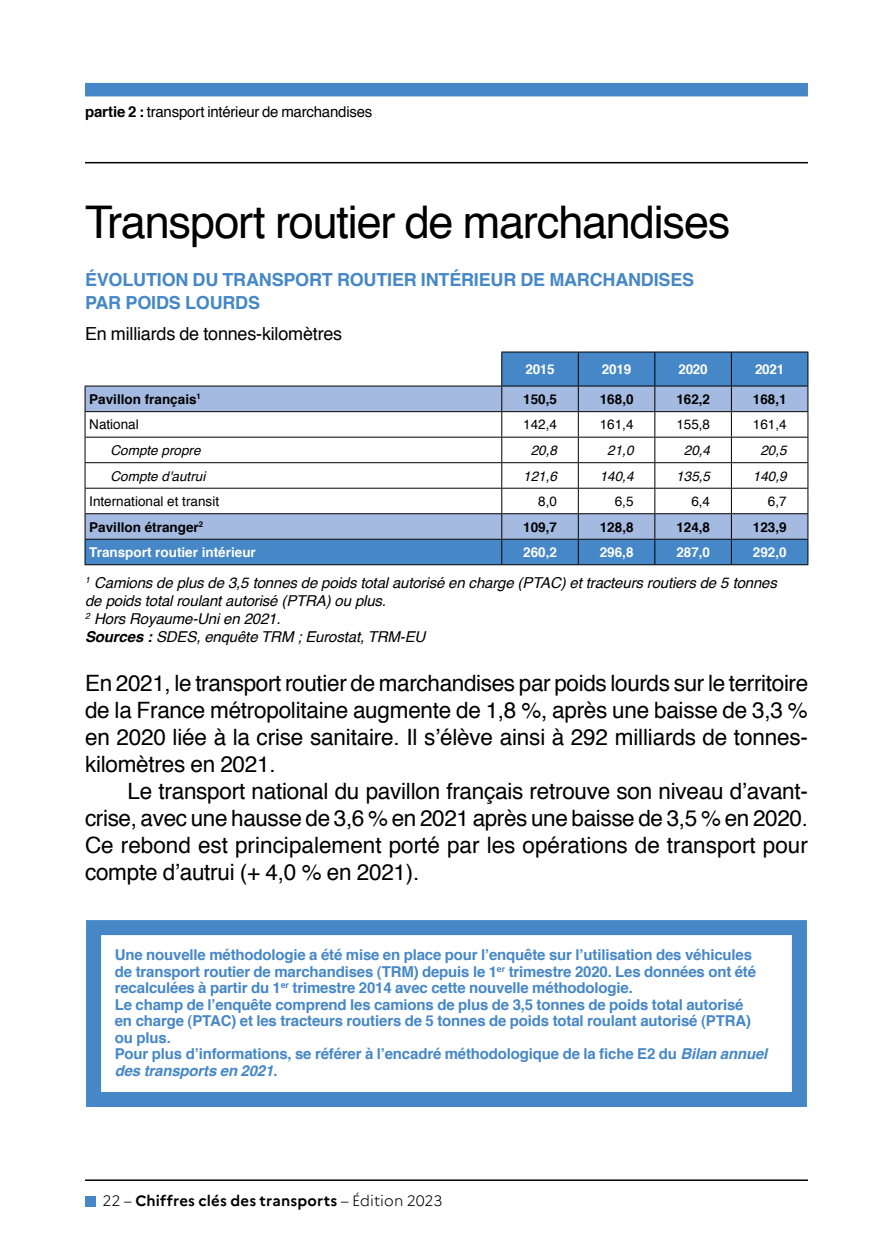
<style>
.page{position:relative;width:893px;height:1259px;background:#fff}
.page>*{position:absolute;margin:0;border:0;box-sizing:border-box;transform-origin:0 0}
.t1{font:45px "Helvetica";letter-spacing:-.025em;color:#000}
.t2{font:22.5px/27px "Helvetica";letter-spacing:-.005em;color:#000;text-align:justify}
.t3{font:700 18px/22.5px "Helvetica";letter-spacing:-.01em;color:#4587c7}
.t4{font:18px "Helvetica";letter-spacing:-.01em;color:#000}
.t5{font:700 15px/16.5px "Helvetica";letter-spacing:-.01em;color:#4587c7}
.t6{font:italic 15px/18px "Helvetica";letter-spacing:-.01em;color:#000}
.t7{font:15px "Helvetica";letter-spacing:-.015em;color:#000}
.t8{font:700 15px "Marianne";letter-spacing:.01em;color:#000}
.t9{font:700 13.5px "Helvetica";color:#000}
.t10{font:13.5px "Helvetica";color:#000}
.t11{font:italic 13.5px "Helvetica";color:#000}
.t12{font:700 13.5px "Helvetica";color:#fff}
.s1{font-weight:700}
.s2{font-style:italic}
.s3{font-weight:300}
</style>
<div class="page">
<div style="left:85px;top:83px;width:723px;height:13px;background:#4587c7"></div>
<hr style="left:85px;top:162px;width:723px;height:1px;background:#000">
<hr style="left:85px;top:1179px;width:723px;height:2px;background:#000">
<div style="left:85px;top:1195px;width:11px;height:11px;background:#4587c7"></div>
<div style="left:86px;top:920px;width:721px;height:187px;border:15px solid #4587c7"></div>
<svg style="left:86px;top:352px;width:721px;height:212px;fill:#4587c7"></svg>
<div style="left:86px;top:386px;width:721px;height:153px;background:#a4bae1"></div>
<svg style="left:86px;top:412px;width:721px;height:101px"></svg>
<hr style="left:85px;top:411px;width:417px;height:1px;background:#000">
<hr style="left:502px;top:411px;width:76px;height:1px;background:#000">
<hr style="left:578px;top:411px;width:77px;height:1px;background:#000">
<hr style="left:655px;top:411px;width:76px;height:1px;background:#000">
<hr style="left:731px;top:411px;width:77px;height:1px;background:#000">
<hr style="left:85px;top:437px;width:417px;height:1px;background:#000">
<hr style="left:502px;top:437px;width:76px;height:1px;background:#000">
<hr style="left:578px;top:437px;width:77px;height:1px;background:#000">
<hr style="left:655px;top:437px;width:76px;height:1px;background:#000">
<hr style="left:731px;top:437px;width:77px;height:1px;background:#000">
<hr style="left:85px;top:462px;width:417px;height:1px;background:#000">
<hr style="left:502px;top:462px;width:76px;height:1px;background:#000">
<hr style="left:578px;top:462px;width:77px;height:1px;background:#000">
<hr style="left:655px;top:462px;width:76px;height:1px;background:#000">
<hr style="left:731px;top:462px;width:77px;height:1px;background:#000">
<hr style="left:85px;top:488px;width:417px;height:1px;background:#000">
<hr style="left:502px;top:488px;width:76px;height:1px;background:#000">
<hr style="left:578px;top:488px;width:77px;height:1px;background:#000">
<hr style="left:655px;top:488px;width:76px;height:1px;background:#000">
<hr style="left:731px;top:488px;width:77px;height:1px;background:#000">
<hr style="left:85px;top:513px;width:417px;height:1px;background:#000">
<hr style="left:502px;top:513px;width:76px;height:1px;background:#000">
<hr style="left:578px;top:513px;width:77px;height:1px;background:#000">
<hr style="left:655px;top:513px;width:76px;height:1px;background:#000">
<hr style="left:731px;top:513px;width:77px;height:1px;background:#000">
<hr style="left:85px;top:539px;width:417px;height:1px;background:#000">
<svg style="left:85px;top:386px;width:1px;height:178px"></svg>
<hr style="left:502px;top:539px;width:76px;height:1px;background:#000">
<svg style="left:501px;top:386px;width:1px;height:178px"></svg>
<hr style="left:578px;top:539px;width:77px;height:1px;background:#000">
<svg style="left:578px;top:386px;width:1px;height:178px"></svg>
<hr style="left:655px;top:539px;width:76px;height:1px;background:#000">
<svg style="left:654px;top:386px;width:1px;height:178px"></svg>
<hr style="left:731px;top:539px;width:77px;height:1px;background:#000">
<svg style="left:731px;top:386px;width:1px;height:178px"></svg>
<svg style="left:807px;top:386px;width:1px;height:178px"></svg>
<hr style="left:85px;top:564px;width:417px;height:1px;background:#000">
<hr style="left:502px;top:564px;width:76px;height:1px;background:#000">
<hr style="left:578px;top:564px;width:77px;height:1px;background:#000">
<hr style="left:655px;top:564px;width:76px;height:1px;background:#000">
<hr style="left:731px;top:564px;width:77px;height:1px;background:#000">
<hr style="left:501px;top:351px;width:77px;height:1px;background:#000">
<hr style="left:501px;top:352px;width:1px;height:34px;background:#000">
<hr style="left:578px;top:351px;width:77px;height:1px;background:#000">
<hr style="left:578px;top:352px;width:1px;height:34px;background:#000">
<hr style="left:655px;top:351px;width:76px;height:1px;background:#000">
<hr style="left:654px;top:352px;width:1px;height:34px;background:#000">
<hr style="left:731px;top:351px;width:77px;height:1px;background:#000">
<hr style="left:731px;top:352px;width:1px;height:34px;background:#000">
<hr style="left:807px;top:352px;width:1px;height:34px;background:#000">
<hr style="left:501px;top:385px;width:77px;height:1px;background:#000">
<hr style="left:578px;top:385px;width:77px;height:1px;background:#000">
<hr style="left:655px;top:385px;width:76px;height:1px;background:#000">
<hr style="left:731px;top:385px;width:77px;height:1px;background:#000">
<hr style="left:85px;top:385px;width:416px;height:1px;background:#000">
<p class="t7" style="left:85px;top:100px;width:289px"><span class="s1">partie 2 :</span> transport intérieur de marchandises</p>
<h1 class="t1" style="left:85px;top:188px;width:647px">Transport routier de marchandises</h1>
<p class="t3" style="left:85px;top:269px;width:611px">ÉVOLUTION DU TRANSPORT ROUTIER INTÉRIEUR DE MARCHANDISES<br>PAR POIDS LOURDS</p>
<p class="t4" style="left:85px;top:319px;width:259px">En milliards de tonnes-kilomètres</p>
<p class="t12" style="left:525px;top:358px;width:31px">2015</p>
<p class="t12" style="left:602px;top:358px;width:31px">2019</p>
<p class="t12" style="left:678px;top:358px;width:31px">2020</p>
<p class="t12" style="left:755px;top:358px;width:31px">2021</p>
<p class="t9" style="left:89px;top:388px;width:113px">Pavillon français<sup>1</sup></p>
<p class="t9" style="left:523px;top:388px;width:35px">150,5</p>
<p class="t9" style="left:600px;top:388px;width:35px">168,0</p>
<p class="t9" style="left:676px;top:388px;width:35px">162,2</p>
<p class="t9" style="left:753px;top:388px;width:35px">168,1</p>
<p class="t10" style="left:89px;top:414px;width:51px">National</p>
<p class="t10" style="left:523px;top:414px;width:35px">142,4</p>
<p class="t10" style="left:600px;top:414px;width:35px">161,4</p>
<p class="t10" style="left:676px;top:414px;width:35px">155,8</p>
<p class="t10" style="left:753px;top:414px;width:35px">161,4</p>
<p class="t11" style="left:111px;top:439px;width:92px">Compte propre</p>
<p class="t11" style="left:531px;top:439px;width:28px">20,8</p>
<p class="t11" style="left:607px;top:439px;width:28px">21,0</p>
<p class="t11" style="left:684px;top:439px;width:28px">20,4</p>
<p class="t11" style="left:760px;top:439px;width:28px">20,5</p>
<p class="t11" style="left:111px;top:465px;width:96px">Compte d'autrui</p>
<p class="t11" style="left:523px;top:465px;width:35px">121,6</p>
<p class="t11" style="left:600px;top:465px;width:35px">140,4</p>
<p class="t11" style="left:676px;top:465px;width:35px">135,5</p>
<p class="t11" style="left:753px;top:465px;width:35px">140,9</p>
<p class="t10" style="left:89px;top:491px;width:131px">International et transit</p>
<p class="t10" style="left:538px;top:491px;width:20px">8,0</p>
<p class="t10" style="left:615px;top:491px;width:20px">6,5</p>
<p class="t10" style="left:691px;top:491px;width:20px">6,4</p>
<p class="t10" style="left:768px;top:491px;width:20px">6,7</p>
<p class="t9" style="left:89px;top:516px;width:115px">Pavillon étranger<sup>2</sup></p>
<p class="t9" style="left:523px;top:516px;width:35px">109,7</p>
<p class="t9" style="left:600px;top:516px;width:35px">128,8</p>
<p class="t9" style="left:676px;top:516px;width:35px">124,8</p>
<p class="t9" style="left:753px;top:516px;width:35px">123,9</p>
<p class="t12" style="left:89px;top:541px;width:168px">Transport routier intérieur</p>
<p class="t12" style="left:523px;top:541px;width:35px">260,2</p>
<p class="t12" style="left:600px;top:541px;width:35px">296,8</p>
<p class="t12" style="left:676px;top:541px;width:35px">287,0</p>
<p class="t12" style="left:753px;top:541px;width:35px">292,0</p>
<p class="t6" style="left:85px;top:574px;width:693px"><sup>1</sup> Camions de plus de 3,5 tonnes de poids total autorisé en charge (PTAC) et tracteurs routiers de 5 tonnes de poids total roulant autorisé (PTRA) ou plus.<br><sup>2</sup> Hors Royaume-Uni en 2021.<br><span class="s1">Sources :</span> SDES, enquête TRM ; Eurostat, TRM-EU</p>
<p class="t2" style="left:85px;top:670px;width:725px">En 2021, le transport routier de marchandises par poids lourds sur le territoire de la France métropolitaine augmente de 1,8 %, après une baisse de 3,3 % en 2020 liée à la crise sanitaire. Il s’élève ainsi à 292 milliards de tonnes&shy;kilomètres en 2021.</p>
<p class="t2" style="left:85px;top:778px;width:724px;text-indent:43px">Le transport national du pavillon français retrouve son niveau d’avant&shy;crise, avec une hausse de 3,6 % en 2021 après une baisse de 3,5 % en 2020.<br>Ce rebond est principalement porté par les opérations de transport pour compte d’autrui (+ 4,0 % en 2021).</p>
<p class="t5" style="left:115px;top:946px;width:654px">Une nouvelle méthodologie a été mise en place pour l’enquête sur l’utilisation des véhicules de transport routier de marchandises (TRM) depuis le 1<sup>er</sup> trimestre 2020. Les données ont été recalculées à partir du 1<sup>er</sup> trimestre 2014 avec cette nouvelle méthodologie.<br>Le champ de l’enquête comprend les camions de plus de 3,5 tonnes de poids total autorisé<br>en charge (PTAC) et les tracteurs routiers de 5 tonnes de poids total roulant autorisé (PTRA) ou plus.<br>Pour plus d’informations, se référer à l’encadré méthodologique de la fiche E2 du <span class="s2">Bilan annuel des transports en 2021</span>.</p>
<p class="t8" style="left:103px;top:1189px;width:342px"><span class="s3">22 –</span> Chiffres clés des transports <span class="s3">– Édition 2023</span></p>
</div>
